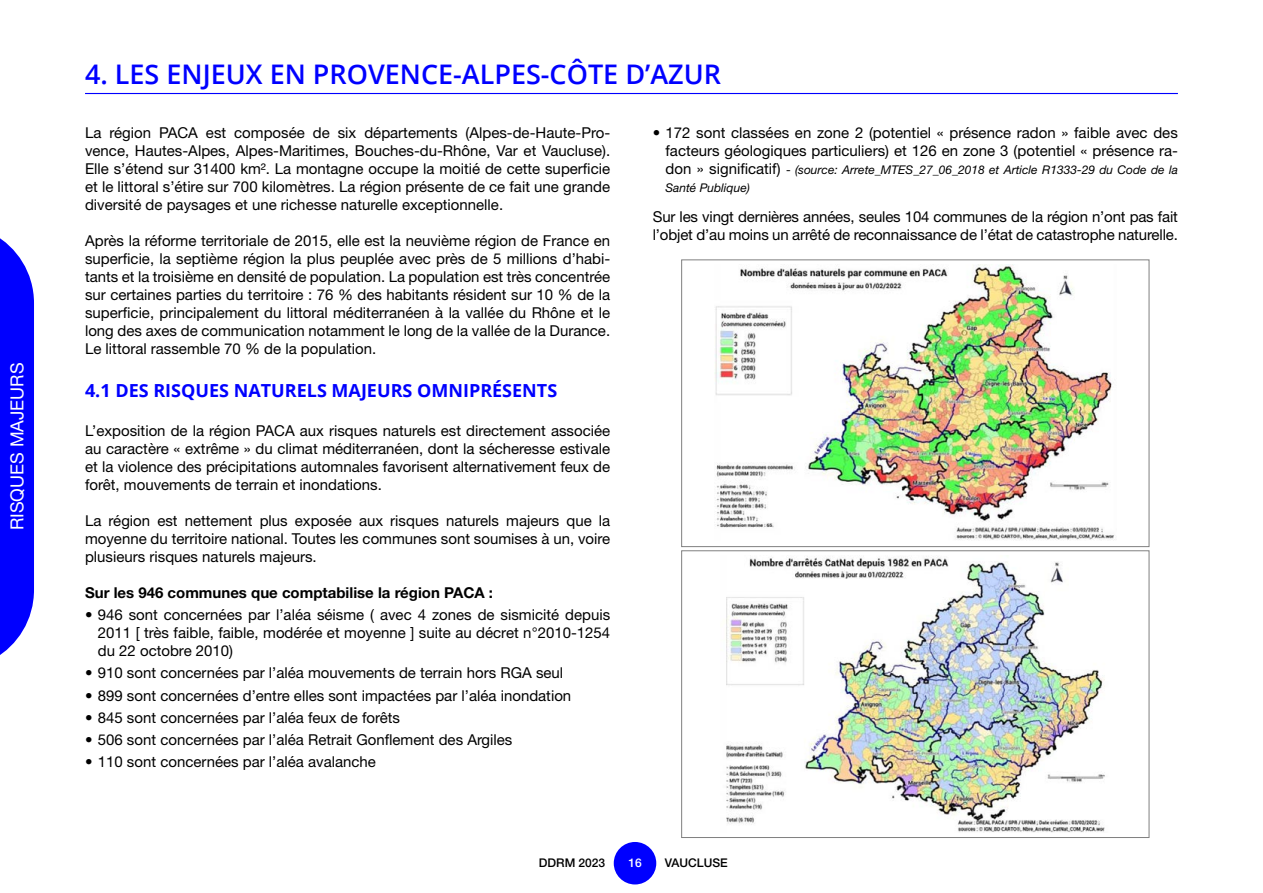
<style>
.page{position:relative;width:1263px;height:893px;background:#fff}
.page>*{position:absolute;margin:0;border:0;box-sizing:border-box;transform-origin:0 0}
.t1{font:600 27px "Open Sans";color:#00f}
.t2{font:700 18px "Open Sans";color:#00f}
.t3{font:18px "Helvetica Neue LT Std";color:#fff}
.t4{font:15px/18px "Helvetica Neue LT Std";color:#000;text-align:justify}
.t5{font:700 15px "Helvetica Neue LT Std";color:#000}
.t6{font:italic 12px/18px "Helvetica Neue LT Std";color:#000}
.t7{font:500 12px "Helvetica Neue LT Std";color:#000}
.t8{font:500 12px "Helvetica Neue LT Std";color:#fff}
.s1{font-style:normal;font-size:15px}
.s2{font-style:normal}
</style>
<div class="page">
<div style="left:614px;top:842px;width:42px;height:42px;background:#00f;border-radius:50%"></div>
<svg style="left:0;top:238px;width:34px;height:417px;background:#1717ff"></svg>
<hr style="left:85px;top:93px;width:1093px;height:1px;background:#00f">
<img style="left:714px;top:265px;width:401px;height:275px">
<div style="left:681px;top:260px;width:468px;height:287px;border:1px solid #808080"></div>
<img style="left:726px;top:556px;width:379px;height:277px">
<div style="left:681px;top:551px;width:468px;height:287px;border:1px solid #808080"></div>
<p class="t3" style="left:6px;top:530px;width:169px;rotate:-90deg">RISQUES MAJEURS</p>
<h1 class="t1" style="left:85px;top:56px;width:637px">4. LES ENJEUX EN PROVENCE-ALPES-CÔTE D’AZUR</h1>
<p class="t4" style="left:85px;top:123px;width:527px">La région PACA est composée de six départements (Alpes-de-Haute-Pro&shy;vence, Hautes-Alpes, Alpes-Maritimes, Bouches-du-Rhône, Var et Vaucluse).<br>Elle s’étend sur 31400 km². La montagne occupe la moitié de cette superficie et le littoral s’étire sur 700 kilomètres. La région présente de ce fait une grande diversité de paysages et une richesse naturelle exceptionnelle.</p>
<p class="t4" style="left:85px;top:231px;width:527px">Après la réforme territoriale de 2015, elle est la neuvième région de France en superficie, la septième région la plus peuplée avec près de 5 millions d’habi&shy;tants et la troisième en densité de population. La population est très concentrée sur certaines parties du territoire : 76 % des habitants résident sur 10 % de la superficie, principalement du littoral méditerranéen à la vallée du Rhône et le long des axes de communication notamment le long de la vallée de la Durance.<br>Le littoral rassemble 70 % de la population.</p>
<p class="t2" style="left:85px;top:377px;width:474px">4.1 DES RISQUES NATURELS MAJEURS OMNIPRÉSENTS</p>
<p class="t4" style="left:85px;top:421px;width:527px">L’exposition de la région PACA aux risques naturels est directement associée au caractère « extrême » du climat méditerranéen, dont la sécheresse estivale et la violence des précipitations automnales favorisent alternativement feux de forêt, mouvements de terrain et inondations.</p>
<p class="t4" style="left:85px;top:511px;width:527px">La région est nettement plus exposée aux risques naturels majeurs que la moyenne du territoire national. Toutes les communes sont soumises à un, voire plusieurs risques naturels majeurs.</p>
<p class="t5" style="left:85px;top:583px;width:409px">Sur les 946 communes que comptabilise la région PACA :</p>
<p class="t4" style="left:98px;top:605px;width:514px;text-indent:-13px">• 946 sont concernées par l’aléa séisme ( avec 4 zones de sismicité depuis 2011 [ très faible, faible, modérée et moyenne ] suite au décret n°2010-1254 du 22 octobre 2010)</p>
<p class="t4" style="left:85px;top:664px;width:480px">• 910 sont concernées par l’aléa mouvements de terrain hors RGA seul</p>
<p class="t4" style="left:85px;top:686px;width:488px">• 899 sont concernées d’entre elles sont impactées par l’aléa inondation</p>
<p class="t4" style="left:85px;top:708px;width:317px">• 845 sont concernées par l’aléa feux de forêts</p>
<p class="t4" style="left:85px;top:730px;width:429px">• 506 sont concernées par l’aléa Retrait Gonflement des Argiles</p>
<p class="t4" style="left:85px;top:753px;width:292px">• 110 sont concernées par l’aléa avalanche</p>
<p class="t4" style="left:653px;top:123px;width:527px;text-align:right">• 172 sont classées en zone 2 (potentiel « présence radon » faible avec des facteurs géologiques particuliers) et 126 en zone 3 (potentiel « présence ra-</p>
<p class="t6" style="left:665px;top:160px;width:514px"><span class="s1">don » significatif)</span> <span class="s2">-</span> (source: Arrete_MTES_27_06_2018 et Article R1333-29 du Code de la<br>Santé Publique)</p>
<p class="t4" style="left:653px;top:208px;width:527px">Sur les vingt dernières années, seules 104 communes de la région n’ont pas fait l’objet d’au moins un arrêté de reconnaissance de l’état de catastrophe naturelle.</p>
<p class="t7" style="left:539px;top:855px;width:68px">DDRM 2023</p>
<p class="t8" style="left:628px;top:855px;width:15px">16</p>
<p class="t7" style="left:665px;top:856px;width:64px">VAUCLUSE</p>
</div>
